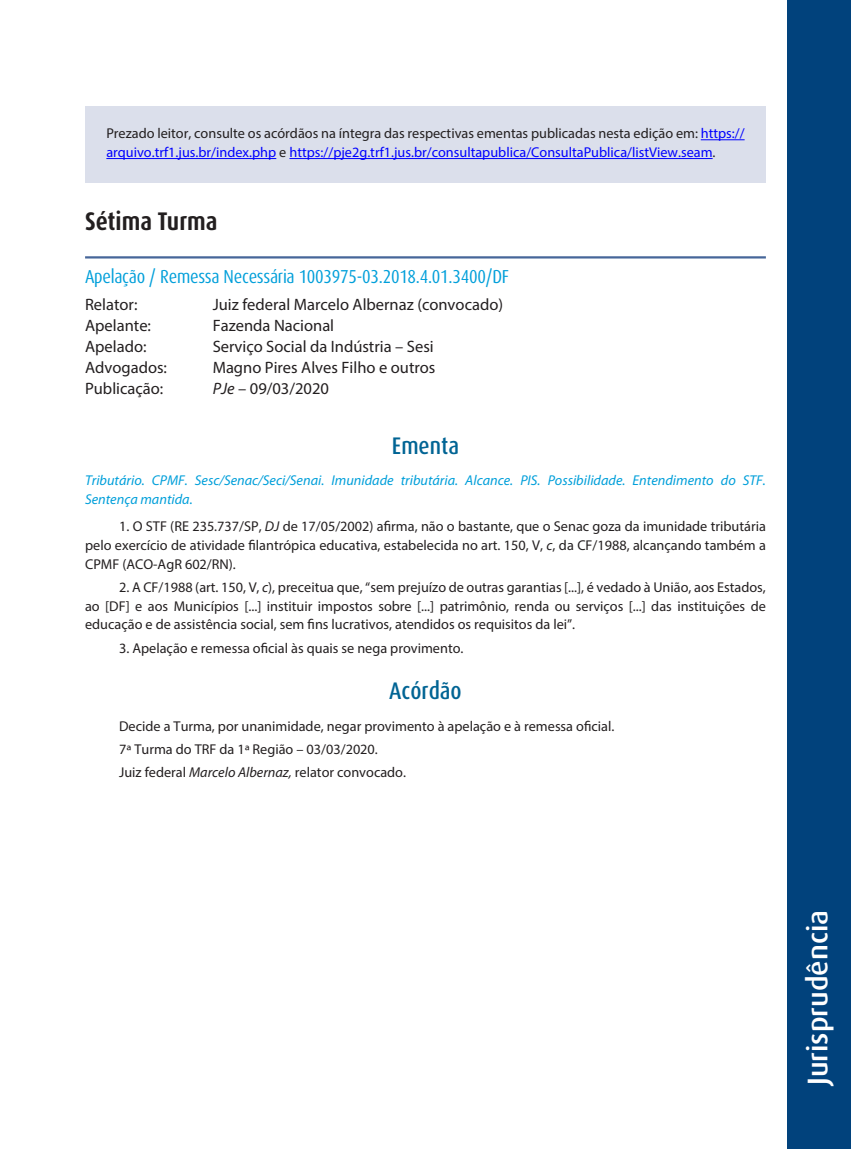
<style>
.page{position:relative;width:851px;height:1149px;background:#fff}
.page>*{position:absolute;margin:0;border:0;box-sizing:border-box;transform-origin:0 0}
.t1{font:500 28.5px "Dax Pro";color:#fff}
._00_-_TÍTULO{font:700 condensed 25.5px "Dax Pro";color:#231f20}
._07_1_-_ACÓRDÃO__sub{font:500 condensed 24px "Dax Pro";color:#006494}
._07_-_SUBTÍTULO{font:500 condensed 24px "Dax Pro";color:#006494}
._01_-_NUMERAÇÃO_APEL{font:condensed 18.75px "Dax Pro";letter-spacing:-.015em;color:#009fda}
._03_-_ACÓRDÃO_Texto{font:16.5px "Myriad Pro";color:#231f20}
._04_-_ACÓRDÃO_Fio_ab{font:16.5px "Myriad Pro";color:#231f20}
._06_-_TEXTO_Ementa{font:14.25px/18.8px "Myriad Pro";color:#231f20;text-align:justify}
._06_-_TEXTO_Ementa-2{font:14.25px/18.8px "Myriad Pro";color:#00f}
._05_-_CABEÇA_Ementa{font:italic 14.25px/18.8px "Myriad Pro";color:#009fda}
._08_-_TEXTO_Ementa{font:14.25px "Myriad Pro";color:#231f20}
.s1{color:#231f20}
.s2{font-style:italic}
</style>
<div class="page">
<div style="left:787px;top:0;width:63px;height:1148px;background:#01427c"></div>
<div style="left:85px;top:106px;width:680px;height:77px;background:#dbdfeb"></div>
<hr style="left:700px;top:139px;width:44px;height:1px;background:#00f">
<hr style="left:106px;top:158px;width:170px;height:1px;background:#00f">
<hr style="left:289px;top:158px;width:423px;height:1px;background:#00f">
<hr style="left:85px;top:256px;width:680px;height:2px;background:#466699">
<p class="_06_-_TEXTO_Ementa-2" style="left:106px;top:124px;width:639px"><span class="s1">Prezado leitor, consulte os acórdãos na íntegra das respectivas ementas publicadas nesta edição em:</span> https:// arquivo.trf1.jus.br/index.php <span class="s1">e</span> https://pje2g.trf1.jus.br/consultapublica/ConsultaPublica/listView.seam<span class="s1">.</span></p>
<p class="_00_-_TÍTULO" style="left:85px;top:204px;width:134px">Sétima Turma</p>
<p class="_01_-_NUMERAÇÃO_APEL" style="left:85px;top:264px;width:425px">Apelação / Remessa Necessária 1003975-03.2018.4.01.3400/DF</p>
<p class="_03_-_ACÓRDÃO_Texto" style="left:85px;top:294px;width:54px">Relator:</p>
<p class="_03_-_ACÓRDÃO_Texto" style="left:213px;top:294px;width:292px">Juiz federal Marcelo Albernaz (convocado)</p>
<p class="_03_-_ACÓRDÃO_Texto" style="left:85px;top:315px;width:67px">Apelante:</p>
<p class="_03_-_ACÓRDÃO_Texto" style="left:213px;top:315px;width:123px">Fazenda Nacional</p>
<p class="_03_-_ACÓRDÃO_Texto" style="left:85px;top:336px;width:63px">Apelado:</p>
<p class="_03_-_ACÓRDÃO_Texto" style="left:213px;top:336px;width:222px">Serviço Social da Indústria – Sesi</p>
<p class="_03_-_ACÓRDÃO_Texto" style="left:85px;top:357px;width:83px">Advogados:</p>
<p class="_03_-_ACÓRDÃO_Texto" style="left:213px;top:357px;width:224px">Magno Pires Alves Filho e outros</p>
<p class="_04_-_ACÓRDÃO_Fio_ab" style="left:85px;top:378px;width:80px">Publicação:</p>
<p class="_04_-_ACÓRDÃO_Fio_ab" style="left:213px;top:378px;width:118px"><span class="s2">PJe</span> – 09/03/2020</p>
<p class="_07_-_SUBTÍTULO" style="left:392px;top:430px;width:69px">Ementa</p>
<p class="_05_-_CABEÇA_Ementa" style="left:85px;top:471px;width:682px">Tributário. CPMF. Sesc/Senac/Seci/Senai. Imunidade tributária. Alcance. PIS. Possibilidade. Entendimento do STF.<br>Sentença mantida.</p>
<p class="_06_-_TEXTO_Ementa" style="left:85px;top:517px;width:682px;text-indent:34px">1. O STF (RE 235.737/SP, <span class="s2">DJ</span> de 17/05/2002) afirma, não o bastante, que o Senac goza da imunidade tributária pelo exercício de atividade filantrópica educativa, estabelecida no art. 150, V, <span class="s2">c</span>, da CF/1988, alcançando também a CPMF (ACO-AgR 602/RN).</p>
<p class="_06_-_TEXTO_Ementa" style="left:85px;top:577px;width:682px;text-indent:34px">2. A CF/1988 (art. 150, V, <span class="s2">c</span>), preceitua que, “sem prejuízo de outras garantias [...], é vedado à União, aos Estados, ao [DF] e aos Municípios [...] instituir impostos sobre [...] patrimônio, renda ou serviços [...] das instituições de educação e de assistência social, sem fins lucrativos, atendidos os requisitos da lei”.</p>
<p class="_06_-_TEXTO_Ementa" style="left:119px;top:638px;width:346px">3. Apelação e remessa oficial às quais se nega provimento.</p>
<p class="_07_1_-_ACÓRDÃO__sub" style="left:389px;top:675px;width:74px">Acórdão</p>
<p class="_06_-_TEXTO_Ementa" style="left:119px;top:716px;width:496px">Decide a Turma, por unanimidade, negar provimento à apelação e à remessa oficial.</p>
<p class="_06_-_TEXTO_Ementa" style="left:119px;top:739px;width:260px">7ª Turma do TRF da 1ª Região – 03/03/2020.</p>
<p class="_08_-_TEXTO_Ementa" style="left:119px;top:763px;width:288px">Juiz federal <span class="s2">Marcelo Albernaz,</span> relator convocado.</p>
<h1 class="t1" style="left:799px;top:1084px;width:176px;rotate:-90deg">Jurisprudência</h1>
</div>
